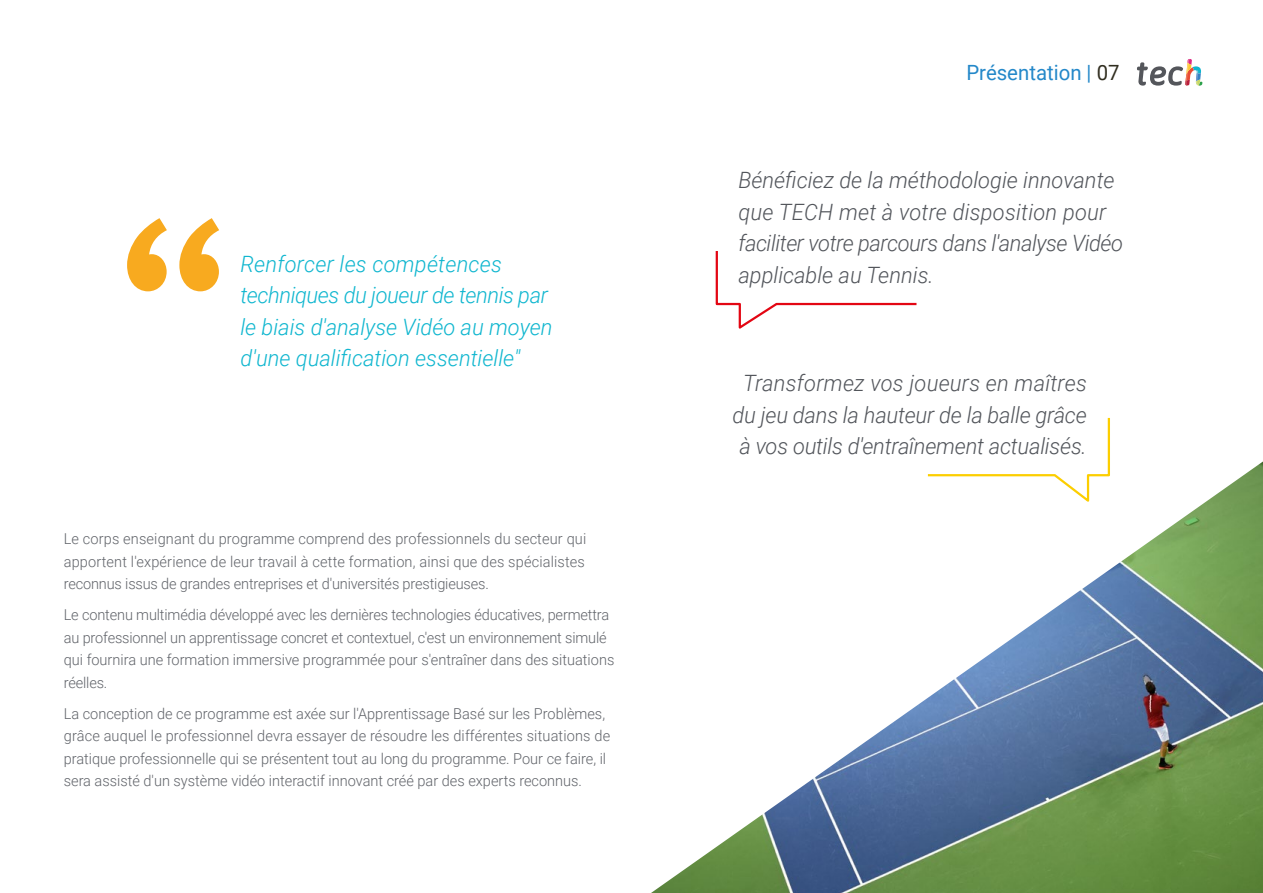
<style>
.page{position:relative;width:1263px;height:893px;background:#fff}
.page>*{position:absolute;margin:0;border:0;box-sizing:border-box;transform-origin:0 0}
.t1{font:italic 300 22.5px/31.5px "Roboto";letter-spacing:-.005em;color:#52555b;text-align:center}
.t2{font:italic 300 22.5px/31.5px "Roboto";color:#0fb6cf}
.t3{font:21px "Roboto";color:#2488c9}
.t4{font:300 15px/22.5px "Roboto";color:#61646a}
.s1{color:#312e20}
</style>
<div class="page">
<svg style="left:127px;top:218px;width:92px;height:73px"></svg>
<svg style="left:1137px;top:59px;width:65px;height:27px"></svg>
<svg style="left:1107px;top:417px;width:3px;height:44px"></svg>
<svg style="left:715px;top:251px;width:202px;height:78px"></svg>
<img style="left:651px;top:461px;width:612px;height:432px">
<h1 class="t2" style="left:240px;top:247px;width:314px">Renforcer les compétences techniques du joueur de tennis par le biais d'analyse Vidéo au moyen d'une qualification essentielle"</h1>
<p class="t4" style="left:64px;top:527px;width:524px;text-align:justify">Le corps enseignant du programme comprend des professionnels du secteur qui apportent l'expérience de leur travail à cette formation, ainsi que des spécialistes reconnus issus de grandes entreprises et d'universités prestigieuses.</p>
<p class="t4" style="left:64px;top:603px;width:552px">Le contenu multimédia développé avec les dernières technologies éducatives, permettra au professionnel un apprentissage concret et contextuel, c'est un environnement simulé qui fournira une formation immersive programmée pour s'entraîner dans des situations réelles.</p>
<p class="t4" style="left:64px;top:701px;width:548px">La conception de ce programme est axée sur l'Apprentissage Basé sur les Problèmes, grâce auquel le professionnel devra essayer de résoudre les différentes situations de pratique professionnelle qui se présentent tout au long du programme. Pour ce faire, il sera assisté d'un système vidéo interactif innovant créé par des experts reconnus.</p>
<h2 class="t3" style="left:966px;top:57px;width:155px">Présentation | <span class="s1">07</span></h2>
<h1 class="t1" style="left:738px;top:163px;width:386px;text-align:left">Bénéficiez de la méthodologie innovante que TECH met à votre disposition pour faciliter votre parcours dans l'analyse Vidéo applicable au Tennis.</h1>
<h1 class="t1" style="left:733px;top:366px;width:356px">Transformez vos joueurs en maîtres du jeu dans la hauteur de la balle grâce à vos outils d'entraînement actualisés.</h1>
</div>
